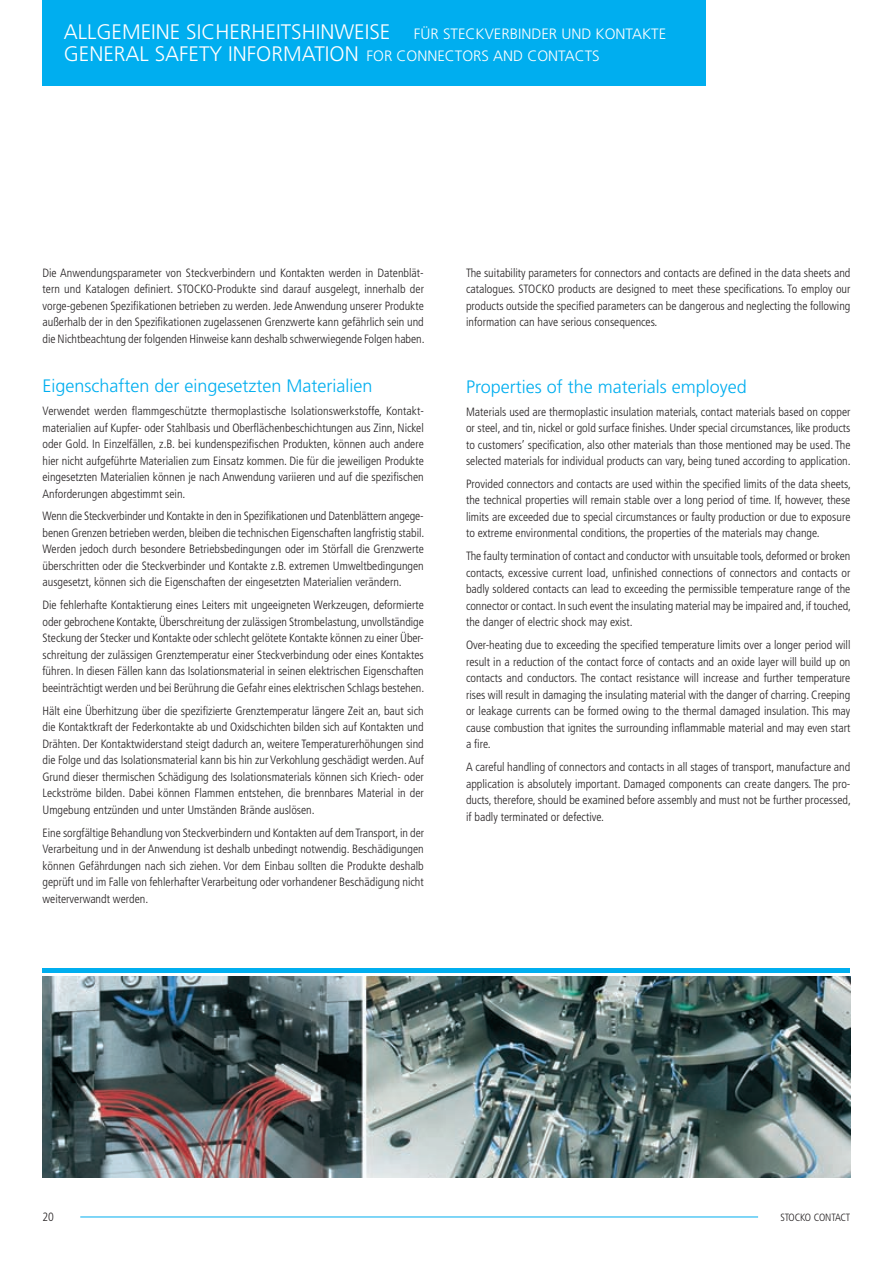
<style>
.page{position:relative;width:893px;height:1263px;background:#fff}
.page>*{position:absolute;margin:0;border:0;box-sizing:border-box;transform-origin:0 0}
.t1{font:300 21px/22.5px "Frutiger";color:#fff}
.t2{font:300 18px "Frutiger LT";color:#00aeef}
.t3{font:300 condensed 12px/16.5px "Frutiger LT";color:#231f20;text-align:justify}
.t4{font:300 condensed 10.5px "Frutiger LT";letter-spacing:-.02em;color:#231f20}
.s1{font-size:15px}
</style>
<div class="page">
<hr style="left:80px;top:1216px;width:678px;height:1px;background:#00aeef">
<img style="left:43px;top:977px;width:807px;height:201px">
<div style="left:43px;top:0;width:663px;height:85px;background:#00aeef"></div>
<hr style="left:43px;top:968px;width:807px;height:4px;background:#00aeef">
<h1 class="t1" style="left:64px;top:21px;width:604px">ALLGEMEINE SICHERHEITSHINWEISE <span class="s1">FÜR STECKVERBINDER UND KONTAKTE<br></span>GENERAL SAFETY INFORMATION <span class="s1">FOR CONNECTORS AND CONTACTS</span></h1>
<p class="t3" style="left:43px;top:265px;width:384px">Die Anwendungsparameter von Steckverbindern und Kontakten werden in Datenblät&shy;tern und Katalogen definiert. STOCKO-Produkte sind darauf ausgelegt, innerhalb der vorge-gebenen Spezifikationen betrieben zu werden. Jede Anwendung unserer Produkte außerhalb der in den Spezifikationen zugelassenen Grenzwerte kann gefährlich sein und die Nichtbeachtung der folgenden Hinweise kann deshalb schwerwiegende Folgen haben.</p>
<h2 class="t2" style="left:43px;top:376px;width:332px">eigenschaften der eingesetzten Materialien</h2>
<p class="t3" style="left:43px;top:403px;width:383px">Verwendet werden flammgeschützte thermoplastische Isolationswerkstoffe, Kontakt&shy;materialien auf Kupfer- oder Stahlbasis und Oberflächenbeschichtungen aus Zinn, Nickel oder Gold. In Einzelfällen, z.B. bei kundenspezifischen Produkten, können auch andere hier nicht aufgeführte Materialien zum Einsatz kommen. Die für die jeweiligen Produkte eingesetzten Materialien können je nach Anwendung variieren und auf die spezifischen Anforderungen abgestimmt sein.</p>
<p class="t3" style="left:43px;top:508px;width:383px">Wenn die Steckverbinder und Kontakte in den in Spezifikationen und Datenblättern angege&shy;benen Grenzen betrieben werden, bleiben die technischen Eigenschaften langfristig stabil.<br>Werden jedoch durch besondere Betriebsbedingungen oder im Störfall die Grenzwerte überschritten oder die Steckverbinder und Kontakte z.B. extremen Umweltbedingungen ausgesetzt, können sich die Eigenschaften der eingesetzten Materialien verändern.</p>
<p class="t3" style="left:43px;top:597px;width:383px">Die fehlerhafte Kontaktierung eines Leiters mit ungeeigneten Werkzeugen, deformierte oder gebrochene Kontakte, Überschreitung der zulässigen Strombelastung, unvollständige Steckung der Stecker und Kontakte oder schlecht gelötete Kontakte können zu einer Über&shy;schreitung der zulässigen Grenztemperatur einer Steckverbindung oder eines Kontaktes führen. In diesen Fällen kann das Isolationsmaterial in seinen elektrischen Eigenschaften beeinträchtigt werden und bei Berührung die Gefahr eines elektrischen Schlags bestehen.</p>
<p class="t3" style="left:43px;top:702px;width:383px">Hält eine Überhitzung über die spezifizierte Grenztemperatur längere Zeit an, baut sich die Kontaktkraft der Federkontakte ab und Oxidschichten bilden sich auf Kontakten und Drähten. Der Kontaktwiderstand steigt dadurch an, weitere Temperaturerhöhungen sind die Folge und das Isolationsmaterial kann bis hin zur Verkohlung geschädigt werden. Auf Grund dieser thermischen Schädigung des Isolationsmaterials können sich Kriech- oder Leckströme bilden. Dabei können Flammen entstehen, die brennbares Material in der Umgebung entzünden und unter Umständen Brände auslösen.</p>
<p class="t3" style="left:43px;top:824px;width:383px">Eine sorgfältige Behandlung von Steckverbindern und Kontakten auf dem Transport, in der Verarbeitung und in der Anwendung ist deshalb unbedingt notwendig. Beschädigungen können Gefährdungen nach sich ziehen. Vor dem Einbau sollten die Produkte deshalb geprüft und im Falle von fehlerhafter Verarbeitung oder vorhandener Beschädigung nicht weiterverwandt werden.</p>
<p class="t3" style="left:466px;top:265px;width:386px">The suitability parameters for connectors and contacts are defined in the data sheets and catalogues. STOCKO products are designed to meet these specifications. To employ our products outside the specified parameters can be dangerous and neglecting the following information can have serious consequences.</p>
<h2 class="t2" style="left:466px;top:376px;width:282px">Properties of the materials employed</h2>
<p class="t3" style="left:466px;top:403px;width:386px">Materials used are thermoplastic insulation materials, contact materials based on copper or steel, and tin, nickel or gold surface finishes. Under special circumstances, like products to customers’ specification, also other materials than those mentioned may be used. The selected materials for individual products can vary, being tuned according to application.</p>
<p class="t3" style="left:466px;top:476px;width:386px">Provided connectors and contacts are used within the specified limits of the data sheets, the technical properties will remain stable over a long period of time. If, however, these limits are exceeded due to special circumstances or faulty production or due to exposure to extreme environmental conditions, the properties of the materials may change.</p>
<p class="t3" style="left:466px;top:548px;width:387px">The faulty termination of contact and conductor with unsuitable tools, deformed or broken contacts, excessive current load, unfinished connections of connectors and contacts or badly soldered contacts can lead to exceeding the permissible temperature range of the connector or contact. In such event the insulating material may be impaired and, if touched, the danger of electric shock may exist.</p>
<p class="t3" style="left:466px;top:637px;width:386px">Over-heating due to exceeding the specified temperature limits over a longer period will result in a reduction of the contact force of contacts and an oxide layer will build up on contacts and conductors. The contact resistance will increase and further temperature rises will result in damaging the insulating material with the danger of charring. Creeping or leakage currents can be formed owing to the thermal damaged insulation. This may cause combustion that ignites the surrounding inflammable material and may even start a fire.</p>
<p class="t3" style="left:466px;top:759px;width:386px">A careful handling of connectors and contacts in all stages of transport, manufacture and application is absolutely important. Damaged components can create dangers. The pro&shy;ducts, therefore, should be examined before assembly and must not be further processed, if badly terminated or defective.</p>
<p class="t3" style="left:43px;top:1208px;width:13px">20</p>
<p class="t4" style="left:781px;top:1211px;width:71px">STOCKO CONTACT</p>
</div>
